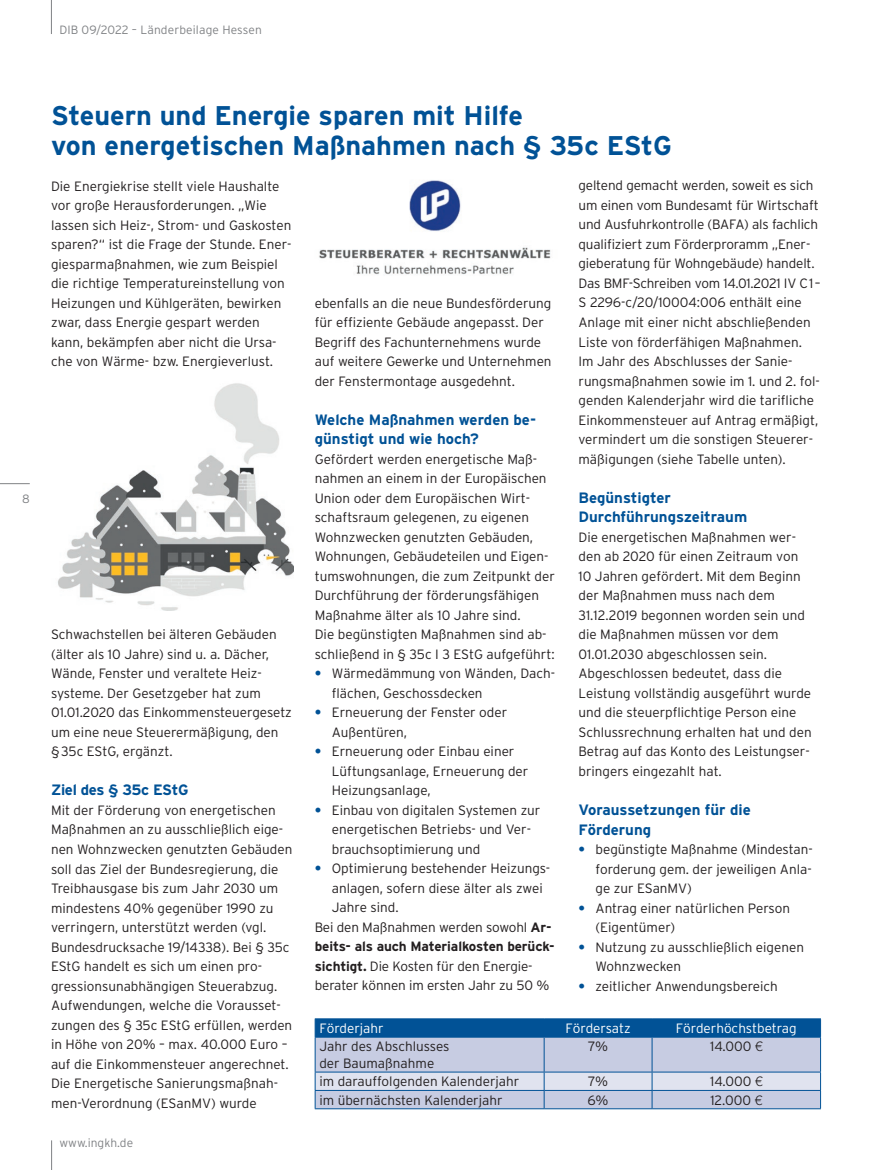
<style>
.page{position:relative;width:872px;height:1170px;background:#fff}
.page>*{position:absolute;margin:0;border:0;box-sizing:border-box;transform-origin:0 0}
.t1{font:700 27px/30px "Interstate";color:#015296}
.t2{font:700 15px/19.5px "Interstate";color:#015296}
.t3{font:700 15px "Interstate";letter-spacing:-.02em;color:#015296}
.t4{font:300 13.5px/19.5px "Interstate";color:#231f20}
.t5{font:300 13.5px "Interstate";color:#fff}
.t6{font:700 13.5px "Interstate";letter-spacing:-.01em;color:#231f20}
.t7{font:300 12px "Interstate";letter-spacing:.01em;color:#808285}
.s1{font-weight:700;color:#015296}
.s2{font-weight:700}
.s3{font-family:"Helvetica Neue LT Std"}
</style>
<div class="page">
<hr style="left:0;top:483px;width:30px;height:1px;background:#808285">
<svg style="left:51px;top:1140px;width:1px;height:29px"></svg>
<hr style="left:51px;top:0;width:1px;height:34px;background:#808285">
<svg style="left:315px;top:1018px;width:506px;height:90px;background:#9ab2d1"></svg>
<hr style="left:315px;top:1108px;width:229px;height:1px;background:#015296">
<hr style="left:544px;top:1108px;width:108px;height:1px;background:#015296">
<hr style="left:652px;top:1108px;width:169px;height:1px;background:#015296">
<img style="left:319px;top:180px;width:232px;height:95px">
<img style="left:57px;top:383px;width:236px;height:227px">
<p class="t7" style="left:59px;top:23px;width:204px">DIB 09/2022 – Länderbeilage Hessen</p>
<p class="t7" style="left:22px;top:492px;width:9px">8</p>
<h1 class="t1" style="left:51px;top:100px;width:622px">Steuern und Energie sparen mit Hilfe<br>von energetischen Maßnahmen nach § 35c EStG</h1>
<p class="t4" style="left:51px;top:176px;width:242px">Die Energiekrise stellt viele Haushalte vor große Herausforderungen. „Wie lassen sich Heiz-, Strom- und Gaskosten sparen?“ ist die Frage der Stunde. Ener&shy;giesparmaßnahmen, wie zum Beispiel die richtige Temperatureinstellung von Heizungen und Kühlgeräten, bewirken zwar, dass Energie gespart werden kann, bekämpfen aber nicht die Ursa&shy;che von Wärme- bzw. Energieverlust.</p>
<p class="t4" style="left:578px;top:176px;width:243px">geltend gemacht werden, soweit es sich um einen vom Bundesamt für Wirtschaft und Ausfuhrkontrolle (BAFA) als fachlich qualifiziert zum Förderproramm „Ener&shy;gieberatung für Wohngebäude) handelt.<br>Das BMF-Schreiben vom 14.01.2021 IV C 1 – S 2296-c/20/10004:006 enthält eine Anlage mit einer nicht abschließenden Liste von förderfähigen Maßnahmen.<br>Im Jahr des Abschlusses der Sanie&shy;rungsmaßnahmen sowie im 1. und 2. fol&shy;genden Kalenderjahr wird die tarifliche Einkommensteuer auf Antrag ermäßigt, vermindert um die sonstigen Steuerer&shy;mäßigungen (siehe Tabelle unten).</p>
<p class="t2" style="left:578px;top:487px;width:170px">Begünstigter<br>Durchführungszeitraum</p>
<p class="t4" style="left:578px;top:527px;width:235px">Die energetischen Maßnahmen wer&shy;den ab 2020 für einen Zeitraum von 10 Jahren gefördert. Mit dem Beginn der Maßnahmen muss nach dem 31.12.2019 begonnen worden sein und die Maßnahmen müssen vor dem 01.01.2030 abgeschlossen sein.<br>Abgeschlossen bedeutet, dass die Leistung vollständig ausgeführt wurde und die steuerpflichtige Person eine Schlussrechnung erhalten hat und den Betrag auf das Konto des Leistungser&shy;bringers eingezahlt hat.</p>
<p class="t2" style="left:578px;top:799px;width:174px">Voraussetzungen für die<br>Förderung</p>
<p class="t4" style="left:595px;top:839px;width:219px;text-align:justify;text-indent:-17px"><span class="s1">•</span> begünstigte Maßnahme (Mindestan&shy;forderung gem. der jeweiligen Anla&shy;ge zur ESanMV)</p>
<p class="t4" style="left:595px;top:897px;width:196px;text-indent:-17px"><span class="s1">•</span> Antrag einer natürlichen Person (Eigentümer)</p>
<p class="t4" style="left:595px;top:936px;width:210px;text-indent:-17px"><span class="s1">•</span> Nutzung zu ausschließlich eigenen<br>Wohnzwecken</p>
<p class="t4" style="left:578px;top:975px;width:201px"><span class="s1">•</span> zeitlicher Anwendungsbereich</p>
<p class="t4" style="left:315px;top:293px;width:238px">ebenfalls an die neue Bundesförderung für effiziente Gebäude angepasst. Der Begriff des Fachunternehmens wurde auf weitere Gewerke und Unternehmen der Fenstermontage ausgedehnt.</p>
<p class="t2" style="left:315px;top:409px;width:223px">Welche Maßnahmen werden be&shy;günstigt und wie hoch?</p>
<p class="t4" style="left:315px;top:449px;width:242px">Gefördert werden energetische Maß&shy;nahmen an einem in der Europäischen Union oder dem Europäischen Wirt&shy;schaftsraum gelegenen, zu eigenen Wohnzwecken genutzten Gebäuden, Wohnungen, Gebäudeteilen und Eigen&shy;tumswohnungen, die zum Zeitpunkt der Durchführung der förderungsfähigen Maßnahme älter als 10 Jahre sind.<br>Die begünstigten Maßnahmen sind ab&shy;schließend in § 35c I 3 EStG aufgeführt:</p>
<p class="t4" style="left:332px;top:663px;width:225px;text-indent:-17px"><span class="s1">•</span> Wärmedämmung von Wänden, Dach&shy;flächen, Geschossdecken</p>
<p class="t4" style="left:332px;top:702px;width:177px;text-indent:-17px"><span class="s1">•</span> Erneuerung der Fenster oder<br>Außentüren,</p>
<p class="t4" style="left:332px;top:741px;width:198px;text-indent:-17px"><span class="s1">•</span> Erneuerung oder Einbau einer<br>Lüftungsanlage, Erneuerung der<br>Heizungsanlage,</p>
<p class="t4" style="left:332px;top:800px;width:210px;text-indent:-17px"><span class="s1">•</span> Einbau von digitalen Systemen zur energetischen Betriebs- und Ver&shy;brauchsoptimierung und</p>
<p class="t4" style="left:315px;top:858px;width:237px"><span class="s1">•</span> Optimierung bestehender Heizungs-</p>
<p class="t4" style="left:332px;top:878px;width:213px">anlagen, sofern diese älter als zwei</p>
<p class="t4" style="left:332px;top:897px;width:68px">Jahre sind.</p>
<p class="t4" style="left:315px;top:917px;width:238px">Bei den Maßnahmen werden sowohl <span class="s2">Ar-</span></p>
<p class="t6" style="left:315px;top:939px;width:241px">beits- als auch Materialkosten berück-</p>
<p class="t4" style="left:315px;top:956px;width:218px"><span class="s2">sichtigt.</span> Die Kosten für den Energie-</p>
<p class="t4" style="left:315px;top:975px;width:236px">berater können im ersten Jahr zu 50 %</p>
<p class="t4" style="left:51px;top:624px;width:242px">Schwachstellen bei älteren Gebäuden (älter als 10 Jahre) sind u. a. Dächer, Wände, Fenster und veraltete Heiz&shy;systeme. Der Gesetzgeber hat zum 01.01.2020 das Einkommensteuergesetz um eine neue Steuerermäßigung, den<br>§ 35c EStG, ergänzt.</p>
<p class="t3" style="left:51px;top:781px;width:139px">Ziel des § 35c EStG</p>
<p class="t4" style="left:51px;top:800px;width:243px">Mit der Förderung von energetischen Maßnahmen an zu ausschließlich eige&shy;nen Wohnzwecken genutzten Gebäuden soll das Ziel der Bundesregierung, die Treibhausgase bis zum Jahr 2030 um mindestens 40% gegenüber 1990 zu verringern, unterstützt werden (vgl.<br>Bundesdrucksache 19/14338). Bei § 35c EStG handelt es sich um einen pro&shy;gressionsunabhängigen Steuerabzug.<br>Aufwendungen, welche die Vorausset&shy;zungen des § 35c EStG erfüllen, werden in Höhe von 20% – max. 40.000 Euro – auf die Einkommensteuer angerechnet.<br>Die Energetische Sanierungsmaßnah&shy;men-Verordnung (ESanMV) wurde</p>
<p class="t5" style="left:319px;top:1020px;width:66px">Förderjahr</p>
<p class="t5" style="left:565px;top:1020px;width:67px">Fördersatz</p>
<p class="t5" style="left:676px;top:1020px;width:122px">Förderhöchstbetrag</p>
<p class="t4" style="left:319px;top:1038px;width:132px;line-height:16.5px">Jahr des Abschlusses der Baumaßnahme</p>
<p class="t4" style="left:588px;top:1036px;width:22px">7%</p>
<p class="t4" style="left:710px;top:1036px;width:54px">14.000 <span class="s3">€</span></p>
<p class="t4" style="left:319px;top:1071px;width:201px">im darauffolgenden Kalenderjahr</p>
<p class="t4" style="left:588px;top:1071px;width:22px">7%</p>
<p class="t4" style="left:710px;top:1071px;width:54px">14.000 <span class="s3">€</span></p>
<p class="t4" style="left:319px;top:1089px;width:185px">im übernächsten Kalenderjahr</p>
<p class="t4" style="left:587px;top:1089px;width:23px">6%</p>
<p class="t4" style="left:710px;top:1089px;width:53px">12.000 <span class="s3">€</span></p>
<p class="t7" style="left:60px;top:1135px;width:75px">www.ingkh.de</p>
</div>
